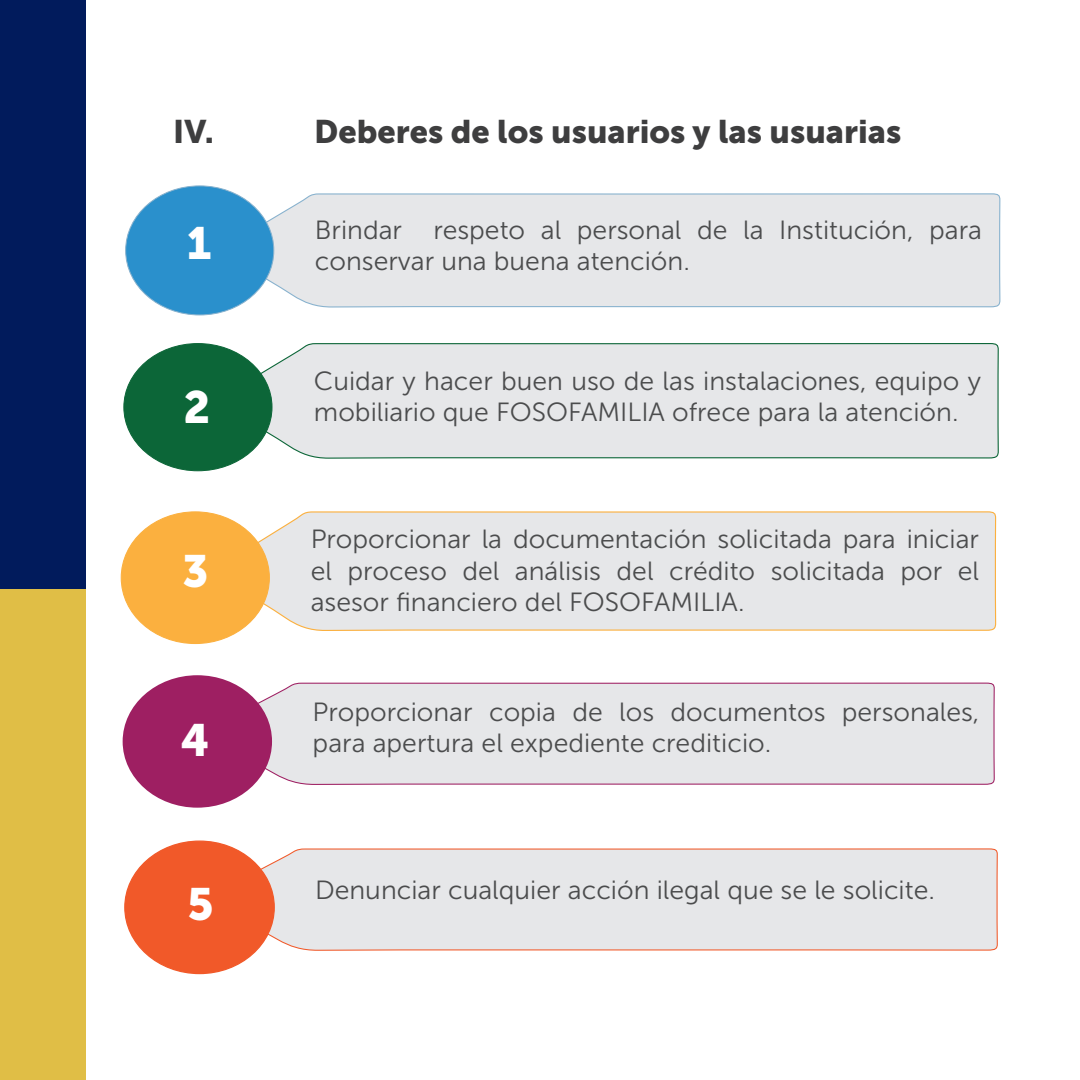
<style>
.page{position:relative;width:1080px;height:1080px;background:#fff}
.page>*{position:absolute;margin:0;border:0;box-sizing:border-box;transform-origin:0 0}
.t1{font:45px "Museo Sans 900";color:#fff}
.t2{font:32.5px "Museo Sans 900";color:#3e3e3f}
.t3{font:26.25px/31.5px "Museo Sans 300";color:#4b4c4d}
</style>
<div class="page">
<div style="left:126px;top:186px;width:148px;height:129px;background:#2a90cc;border-radius:50%"></div>
<svg style="left:212px;top:313px;width:785px;height:319px"></svg>
<div style="left:121px;top:512px;width:148px;height:132px;background:#fbb03f;border-radius:50%"></div>
<svg style="left:215px;top:186px;width:784px;height:273px"></svg>
<div style="left:124px;top:344px;width:148px;height:127px;background:#0c6638;border-radius:50%"></div>
<div style="left:236px;top:682px;width:759px;height:104px;background:#e6e7e9"></div>
<div style="left:123px;top:675px;width:149px;height:133px;background:#9e1f62;border-radius:50%"></div>
<div style="left:234px;top:848px;width:764px;height:103px;background:#e6e7e9"></div>
<div style="left:125px;top:841px;width:149px;height:133px;background:#f15929;border-radius:50%"></div>
<div style="left:0;top:0;width:86px;height:589px;background:#011b5c"></div>
<div style="left:0;top:589px;width:86px;height:491px;background:#e0be46"></div>
<p class="t2" style="left:173px;top:114px;width:42px">IV.</p>
<p class="t2" style="left:314px;top:114px;width:589px">Deberes de los usuarios y las usuarias</p>
<h1 class="t1" style="left:187px;top:217px;width:26px">1</h1>
<h1 class="t1" style="left:184px;top:382px;width:28px">2</h1>
<h1 class="t1" style="left:183px;top:546px;width:28px">3</h1>
<h1 class="t1" style="left:181px;top:714px;width:30px">4</h1>
<h1 class="t1" style="left:187px;top:878px;width:28px">5</h1>
<p class="t3" style="left:315px;top:214px;width:669px">Brindar respeto al personal de la Institución, para conservar una buena atención.</p>
<p class="t3" style="left:314px;top:365px;width:669px">Cuidar y hacer buen uso de las instalaciones, equipo y mobiliario que FOSOFAMILIA ofrece para la atención.</p>
<p class="t3" style="left:311px;top:524px;width:670px;text-align:justify">Proporcionar la documentación solicitada para iniciar el proceso del análisis del crédito solicitada por el asesor financiero del FOSOFAMILIA.</p>
<p class="t3" style="left:313px;top:696px;width:668px">Proporcionar copia de los documentos personales, para apertura el expediente crediticio.</p>
<p class="t3" style="left:315px;top:874px;width:622px">Denunciar cualquier acción ilegal que se le solicite.</p>
</div>
